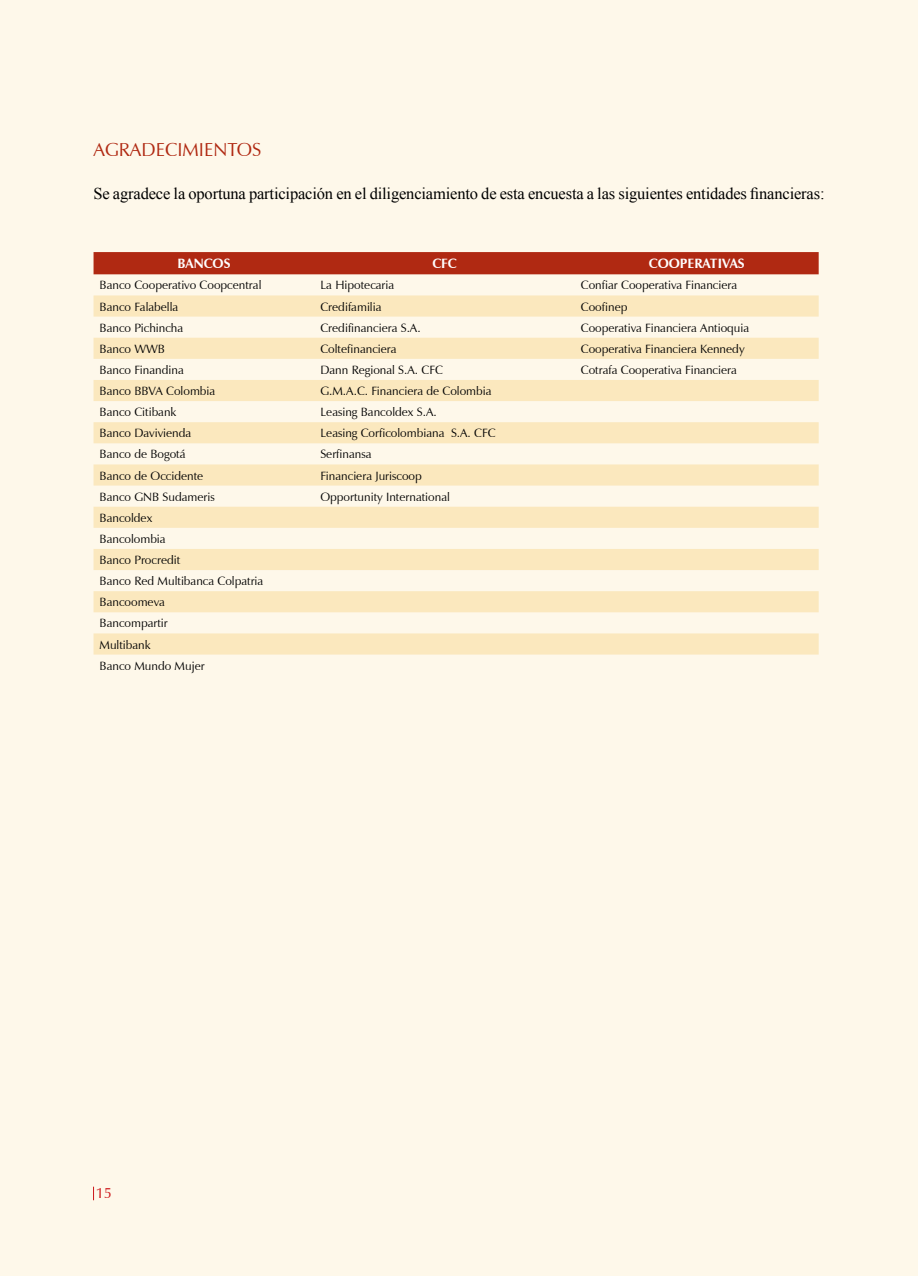
<style>
.page{position:relative;width:918px;height:1276px;background:#fff}
.page>*{position:absolute;margin:0;border:0;box-sizing:border-box;transform-origin:0 0}
.t1{font:18.75px "Zapf Humanist 601 BT";color:#b02912}
.t2{font:16.5px "Times New Roman";letter-spacing:-.01em;color:#000}
.t3{font:15px "Zapf Humanist 601 BT";color:#cd171a}
.t4{font:700 13.5px "Zapf Humanist 601 BT";color:#fff}
.t5{font:12px/21.1px "Zapf Humanist 601 BT";color:#000}
</style>
<div class="page">
<div style="left:0;top:0;width:917px;height:1276px;background:#fef8ea"></div>
<svg style="left:93px;top:1186px;width:1px;height:14px"></svg>
<div style="left:94px;top:252px;width:725px;height:22px;background:#b02912"></div>
<svg style="left:94px;top:295px;width:725px;height:359px;fill:#fbe8be"></svg>
<h1 class="t1" style="left:94px;top:137px;width:169px">AGRADECIMIENTOS</h1>
<h2 class="t2" style="left:94px;top:183px;width:733px">Se agradece la oportuna participación en el diligenciamiento de esta encuesta a las siguientes entidades financieras:</h2>
<p class="t4" style="left:177px;top:255px;width:55px">BANCOS</p>
<p class="t4" style="left:432px;top:255px;width:26px">CFC</p>
<p class="t4" style="left:649px;top:255px;width:97px">COOPERATIVAS</p>
<p class="t5" style="left:100px;top:275px;width:163px">Banco Cooperativo Coopcentral</p>
<p class="t5" style="left:320px;top:275px;width:75px">La Hipotecaria</p>
<p class="t5" style="left:581px;top:275px;width:158px">Confiar Cooperativa Financiera</p>
<p class="t5" style="left:100px;top:296px;width:80px">Banco Falabella</p>
<p class="t5" style="left:320px;top:296px;width:63px">Credifamilia</p>
<p class="t5" style="left:581px;top:296px;width:48px">Coofinep</p>
<p class="t5" style="left:100px;top:317px;width:85px">Banco Pichincha</p>
<p class="t5" style="left:320px;top:317px;width:102px">Credifinanciera S.A.</p>
<p class="t5" style="left:581px;top:317px;width:170px">Cooperativa Financiera Antioquia</p>
<p class="t5" style="left:100px;top:338px;width:67px">Banco WWB</p>
<p class="t5" style="left:320px;top:338px;width:78px">Coltefinanciera</p>
<p class="t5" style="left:581px;top:338px;width:165px">Cooperativa Financiera Kennedy</p>
<p class="t5" style="left:100px;top:359px;width:86px">Banco Finandina</p>
<p class="t5" style="left:320px;top:359px;width:124px">Dann Regional S.A. CFC</p>
<p class="t5" style="left:581px;top:359px;width:158px">Cotrafa Cooperativa Financiera</p>
<p class="t5" style="left:100px;top:380px;width:117px">Banco BBVA Colombia</p>
<p class="t5" style="left:320px;top:380px;width:173px">G.M.A.C. Financiera de Colombia</p>
<p class="t5" style="left:100px;top:401px;width:78px">Banco Citibank</p>
<p class="t5" style="left:320px;top:401px;width:118px">Leasing Bancoldex S.A.</p>
<p class="t5" style="left:100px;top:423px;width:93px">Banco Davivienda</p>
<p class="t5" style="left:320px;top:423px;width:177px">Leasing Corficolombiana S.A. CFC</p>
<p class="t5" style="left:100px;top:444px;width:87px">Banco de Bogotá</p>
<p class="t5" style="left:320px;top:444px;width:53px">Serfinansa</p>
<p class="t5" style="left:100px;top:465px;width:105px">Banco de Occidente</p>
<p class="t5" style="left:320px;top:465px;width:103px">Financiera Juriscoop</p>
<p class="t5" style="left:100px;top:486px;width:117px">Banco GNB Sudameris</p>
<p class="t5" style="left:320px;top:486px;width:131px">Opportunity International</p>
<p class="t5" style="left:100px;top:507px;width:165px">Bancoldex<br>Bancolombia<br>Banco Procredit<br>Banco Red Multibanca Colpatria<br>Bancoomeva<br>Bancompartir<br>Multibank<br>Banco Mundo Mujer</p>
<p class="t3" style="left:96px;top:1184px;width:18px">15</p>
</div>
